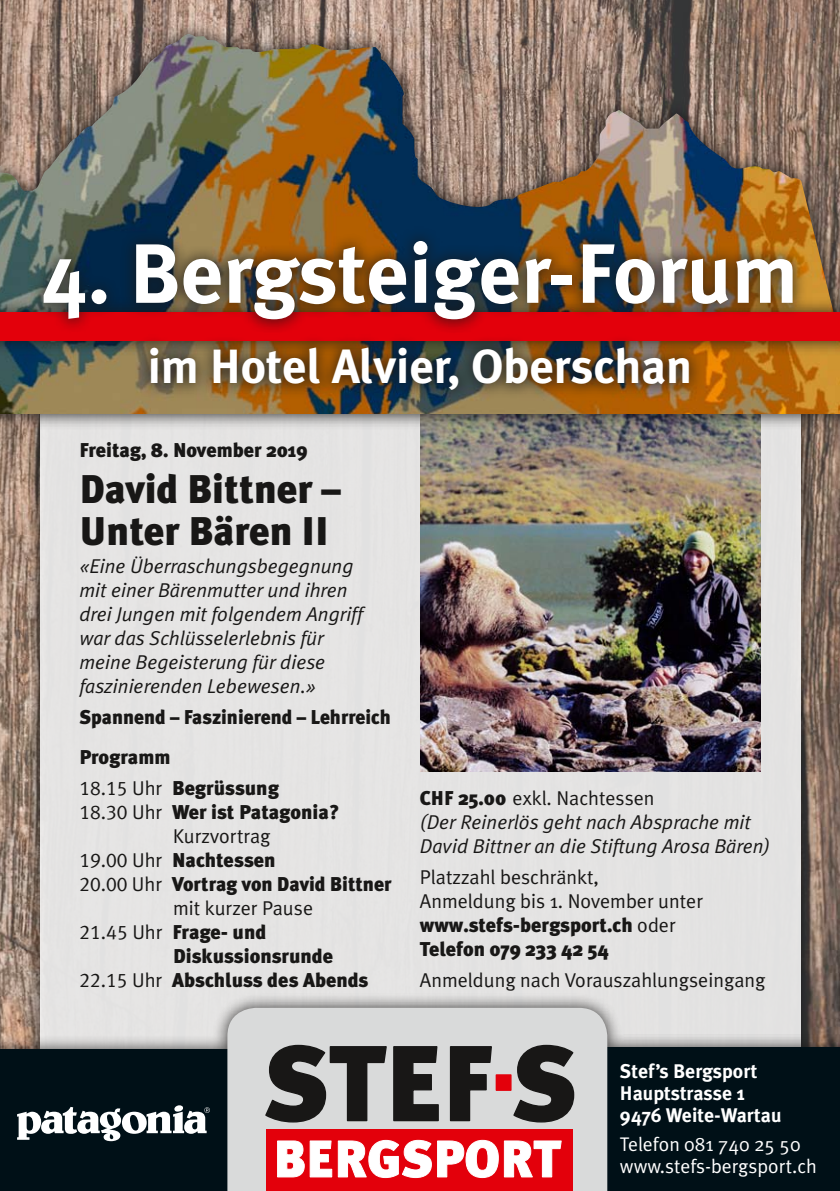
<style>
.page{position:relative;width:840px;height:1191px;background:#fff}
.page>*{position:absolute;margin:0;border:0;box-sizing:border-box;transform-origin:0 0}
.t1{font:700 84px "Meta Plus";color:#fff}
.t2{font:700 48px "Meta Plus";color:#fff}
.t3{font:900 40px/42px "Meta Plus";color:#181716}
.t4{font:900 20px/24px "Meta Plus";color:#181716}
.t5{font:italic 20px/24px "Meta Plus Normal";color:#181716}
.t6{font:20px/24px "Meta Plus Normal";color:#181716}
.t7{font:700 19.8px/21.8px "Meta Plus";color:#fff}
.t8{font:19.8px/21.8px "Meta Plus Normal";color:#fff}
.s1{font-family:"Meta Plus Normal Caps";font-weight:400}
.s2{font-family:"Meta Plus Normal";font-weight:400}
.s3{font-family:"Meta Plus";font-weight:900;font-style:normal}
.s4{font-style:normal}
</style>
<div class="page">
<img style="left:0;top:0;width:839px;height:992px">
<div style="left:24px;top:384px;width:791px;height:689px;background:#181716;opacity:.75"></div>
<div style="left:40px;top:400px;width:759px;height:657px;background:#e4e3e3"></div>
<div style="left:0;top:992px;width:839px;height:199px;background:#181716;opacity:.75"></div>
<div style="left:607px;top:1047px;width:232px;height:144px;background:#001017"></div>
<div style="left:0;top:1049px;width:227px;height:142px;background:#001017"></div>
<svg style="left:17px;top:1105px;width:193px;height:36px"></svg>
<div style="left:227px;top:1007px;width:380px;height:184px;background:#d9dada"></div>
<div style="left:265px;top:1128px;width:307px;height:60px;background:#e3000b"></div>
<svg style="left:265px;top:1044px;width:174px;height:79px;background:#6a6a69"></svg>
<svg style="left:449px;top:1045px;width:43px;height:77px;background:#5b5a5a"></svg>
<div style="left:495px;top:1074px;width:16px;height:16px;background:#e3000b;border:1px solid #e3000b"></div>
<svg style="left:512px;top:1044px;width:62px;height:79px;background:#5e5e5d"></svg>
<svg style="left:277px;top:1139px;width:284px;height:39px"></svg>
<hr style="left:265px;top:1188px;width:307px;height:3px;background:#e3000b">
<img style="left:420px;top:430px;width:340px;height:341px">
<div style="left:0;top:19px;width:839px;height:411px;background:#181716;opacity:.75"></div>
<img style="left:0;top:34px;width:839px;height:380px">
<div style="left:0;top:297px;width:839px;height:59px;background:#181716;opacity:.75"></div>
<div style="left:0;top:312px;width:839px;height:28px;background:#e3000b"></div>
<div style="left:29px;top:226px;width:778px;height:178px;background:#181716;opacity:.75"></div>
<h1 class="t1" style="left:42px;top:225px;width:757px">4. Bergsteiger-Forum</h1>
<h2 class="t2" style="left:148px;top:338px;width:545px">im Hotel Alvier, Oberschan</h2>
<p class="t4" style="left:79px;top:438px;width:229px">Freitag, 8. November 2019</p>
<h3 class="t3" style="left:79px;top:468px;width:263px">David Bittner –<br>Unter Bären II</h3>
<p class="t5" style="left:79px;top:553px;width:285px">«Eine Überraschungsbegegnung mit einer Bärenmutter und ihren drei Jungen mit folgendem Angriff war das Schlüsselerlebnis für meine Begeisterung für diese faszinierenden Lebewesen.»</p>
<p class="t4" style="left:79px;top:697px;width:312px;line-height:40px">Spannend – Faszinierend – Lehrreich<br>Programm</p>
<p class="t4" style="left:79px;top:776px;width:261px"><span class="s1">18.15</span> <span class="s2">Uhr</span> Begrüssung<br><span class="s1">18.30</span> <span class="s2">Uhr</span> Wer ist Patagonia?</p>
<p class="t6" style="left:173px;top:823px;width:99px">Kurzvortrag</p>
<p class="t4" style="left:79px;top:848px;width:313px"><span class="s1">19.00</span> <span class="s2">Uhr</span> Nachtessen<br><span class="s1">20.00</span> <span class="s2">Uhr</span> Vortrag von David Bittner</p>
<p class="t6" style="left:173px;top:895px;width:141px">mit kurzer Pause</p>
<p class="t4" style="left:79px;top:920px;width:188px"><span class="s1">21.45</span> <span class="s2">Uhr</span> Frage- und</p>
<p class="t4" style="left:173px;top:944px;width:161px">Diskussionsrunde</p>
<p class="t4" style="left:79px;top:968px;width:290px"><span class="s1">22.15</span> <span class="s2">Uhr</span> Abschluss des Abends</p>
<p class="t5" style="left:420px;top:785px;width:352px"><span class="s3">CHF 25.00</span> <span class="s4">exkl. Nachtessen<br></span>(Der Reinerlös geht nach Absprache mit<br>David Bittner an die Stiftung Arosa Bären)</p>
<p class="t6" style="left:420px;top:864px;width:284px">Platzzahl beschränkt,<br>Anmeldung bis 1. November unter</p>
<p class="t4" style="left:420px;top:913px;width:257px">www.stefs-bergsport.ch <span class="s2">oder<br></span>Telefon 079 233 42 54</p>
<p class="t6" style="left:420px;top:967px;width:347px">Anmeldung nach Vorauszahlungseingang</p>
<p class="t7" style="left:619px;top:1060px;width:163px">Stef’s Bergsport<br>Hauptstrasse 1<br>9476 Weite-Wartau</p>
<p class="t8" style="left:619px;top:1132px;width:198px">Telefon 081 740 25 50 www.stefs-bergsport.ch</p>
</div>
